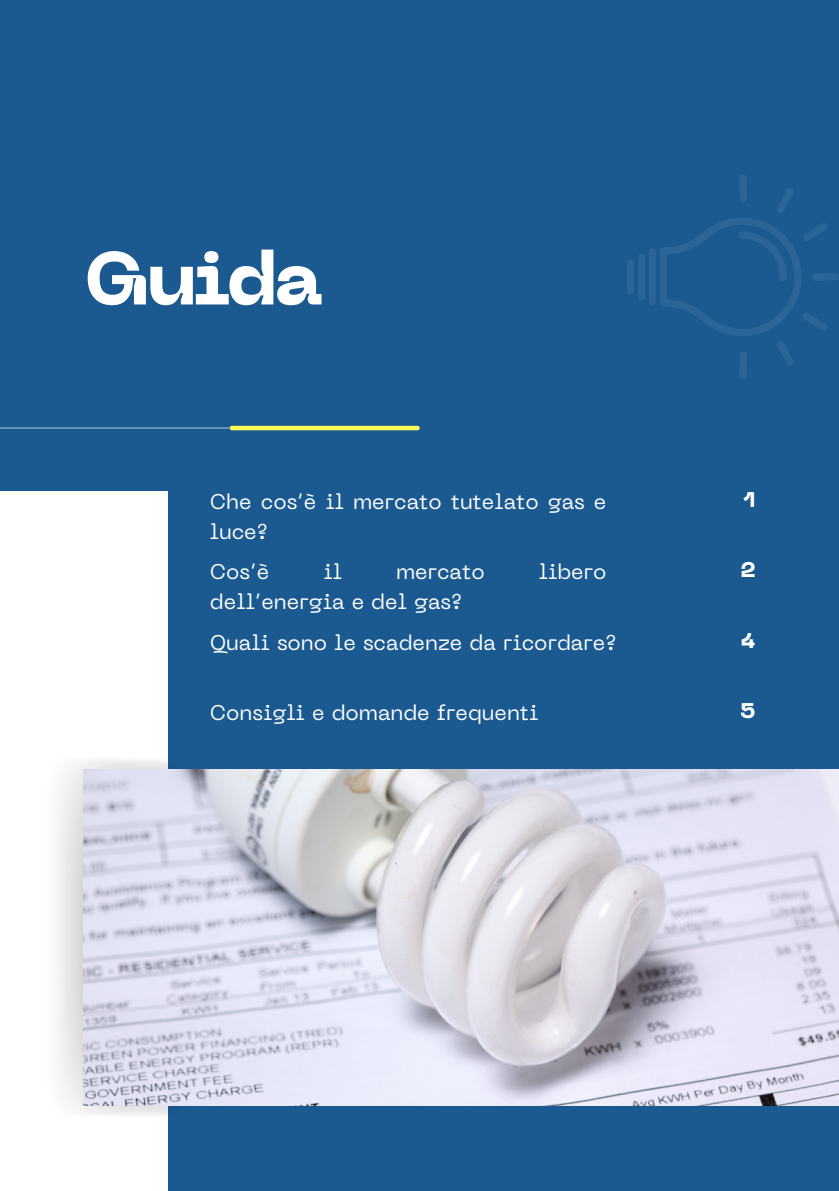
<style>
.page{position:relative;width:839px;height:1191px;background:#fff}
.page>*{position:absolute;margin:0;border:0;box-sizing:border-box;transform-origin:0 0}
.t1{font:800 74.6px "PP Neue Machina";letter-spacing:-.05em;color:#fff}
.t2{font:21.2px/29.6px "PP Neue Machina";color:#fff}
.t3{font:800 21.2px "PP Neue Machina";color:#fff}
</style>
<div class="page">
<div style="left:0;top:0;width:838px;height:1191px;background:#1a5a91"></div>
<div style="left:0;top:491px;width:168px;height:700px;background:#fff"></div>
<img style="left:57px;top:760px;width:128px;height:355px">
<img style="left:84px;top:769px;width:754px;height:336px">
<hr style="left:232px;top:426px;width:185px;height:4px;background:#fff95a">
<hr style="left:0;top:427px;width:229px;height:2px;background:#f1f1f1">
<div style="left:648px;top:249px;width:8px;height:56px;background:#296598;border-radius:4px"></div>
<div style="left:638px;top:254px;width:7px;height:46px;background:#296598;border-radius:4px"></div>
<div style="left:627px;top:259px;width:7px;height:36px;background:#296598;border-radius:4px"></div>
<svg style="left:660px;top:175px;width:178px;height:204px"></svg>
<h1 class="t1" style="left:84px;top:250px;width:240px">Guida</h1>
<p class="t2" style="left:210px;top:489px;width:398px">Che cos’è il mercato tutelato gas e luce?</p>
<p class="t2" style="left:210px;top:559px;width:61px">Cos’è</p>
<p class="t2" style="left:323px;top:559px;width:20px">il</p>
<p class="t2" style="left:396px;top:559px;width:90px">mercato</p>
<p class="t2" style="left:538px;top:559px;width:69px">libero</p>
<p class="t2" style="left:210px;top:589px;width:254px">dell’energia e del gas?</p>
<p class="t2" style="left:210px;top:630px;width:408px">Quali sono le scadenze da ricordare?</p>
<p class="t2" style="left:210px;top:700px;width:330px">Consigli e domande frequenti</p>
<p class="t3" style="left:743px;top:492px;width:14px">1</p>
<p class="t3" style="left:740px;top:561px;width:16px">2</p>
<p class="t3" style="left:740px;top:632px;width:16px">4</p>
<p class="t3" style="left:740px;top:702px;width:17px">5</p>
</div>
